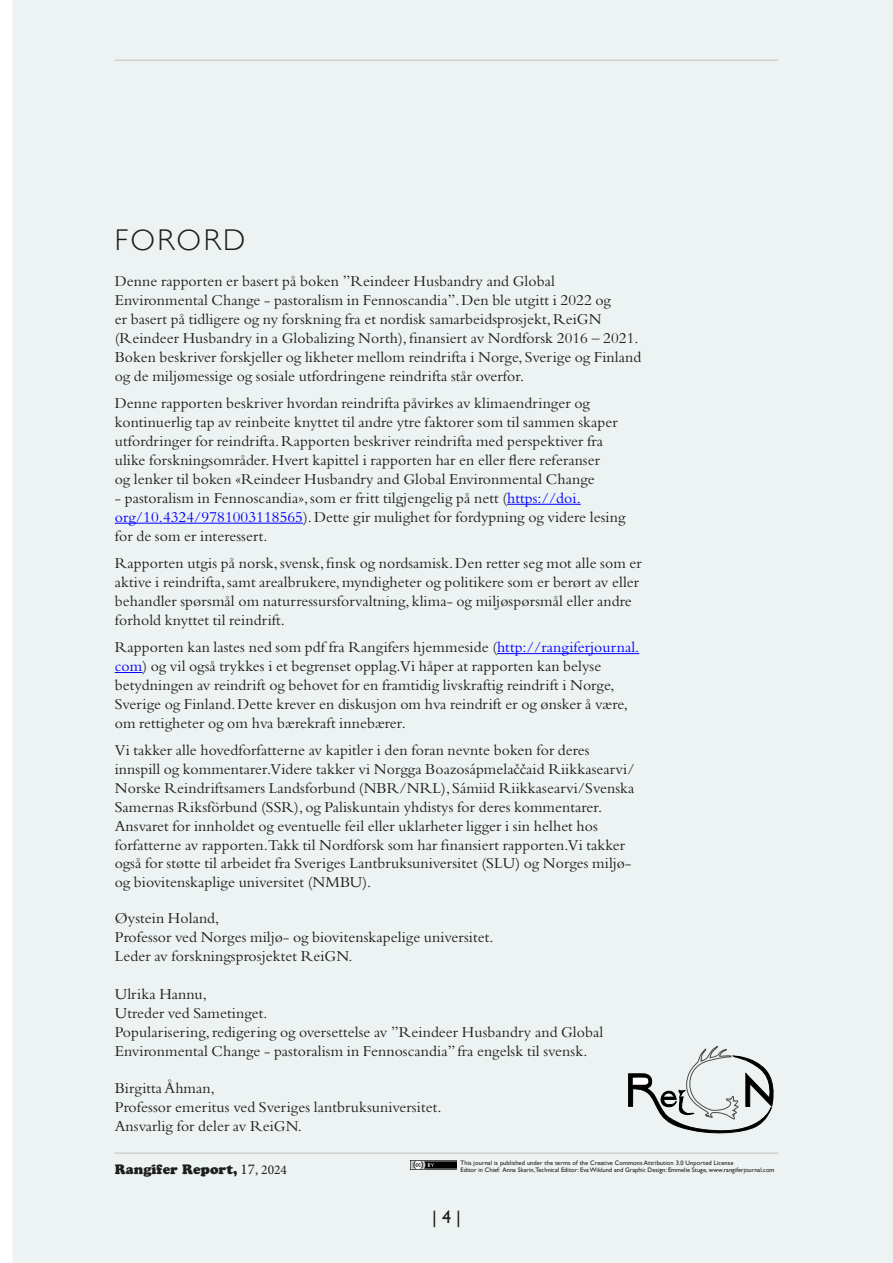
<style>
.page{position:relative;width:893px;height:1263px;background:#fff}
.page>*{position:absolute;margin:0;border:0;box-sizing:border-box;transform-origin:0 0}
.Rubrik_3__underrubrik_thin_Gill_Sans{font:300 30px "Gill Sans";letter-spacing:.08em;color:#1d1d1b}
.t1{font:18px "Gill Sans";color:#1d1d1b}
.Brödtext_P{font:15.75px/18.9px "Bembo Std";letter-spacing:.005em;color:#1d1d1b}
.t2{font:13.5px "Cooper Black Std";color:#1d1d1b}
.t3{font:6.45px/7.5px "Gill Sans";color:#1d1d1b}
.s1{color:#00f}
.s2{font-family:"Adobe Garamond Pro"}
.s3{font-family:"Minion Pro";font-size:15px}
.s4{font-family:"Minion Pro"}
</style>
<div class="page">
<div style="left:13px;top:0;width:880px;height:1263px;background:#edf3f2"></div>
<hr style="left:115px;top:60px;width:663px;height:1px;background:#d1d1d1">
<hr style="left:115px;top:1152px;width:663px;height:2px;background:#d1d1d1">
<img style="left:411px;top:1160px;width:45px;height:9px">
<hr style="left:507px;top:504px;width:74px;height:1px;background:#00f">
<hr style="left:115px;top:523px;width:188px;height:1px;background:#00f">
<hr style="left:497px;top:653px;width:142px;height:1px;background:#00f">
<svg style="left:115px;top:672px;width:27px;height:1px"></svg>
<svg style="left:628px;top:1046px;width:146px;height:88px"></svg>
<h2 class="Rubrik_3__underrubrik_thin_Gill_Sans" style="left:115px;top:217px;width:132px">FORORD</h2>
<p class="Brödtext_P" style="left:115px;top:272px;width:528px">Denne rapporten er basert på boken ”Reindeer Husbandry and Global Environmental Change - pastoralism in Fennoscandia”. Den ble utgitt i 2022 og<br>er basert på tidligere og ny forskning fra et nordisk samarbeidsprosjekt, ReiGN (Reindeer Husbandry in a Globalizing North), finansiert av Nordforsk 2016 – 2021.<br>Boken beskriver forskjeller og likheter mellom reindrifta i Norge, Sverige og Finland og de miljømessige og sosiale utfordringene reindrifta står overfor.</p>
<p class="Brödtext_P" style="left:115px;top:393px;width:504px">Denne rapporten beskriver hvordan reindrifta påvirkes av klimaendringer og kontinuerlig tap av reinbeite knyttet til andre ytre faktorer som til sammen skaper utfordringer for reindrifta. Rapporten beskriver reindrifta med perspektiver fra ulike forskningsområder. Hvert kapittel i rapporten har en eller flere referanser og lenker til boken «Reindeer Husbandry and Global Environmental Change</p>
<p class="Brödtext_P" style="left:115px;top:488px;width:512px">- pastoralism in Fennoscandia», som er fritt tilgjengelig på nett (<span class="s1">https://doi. org/10.4324/9781003118565</span>). Dette gir mulighet for fordypning og videre lesing for de som er interessert.</p>
<p class="Brödtext_P" style="left:115px;top:553px;width:528px">Rapporten utgis på norsk, svensk, finsk og nordsamisk. Den retter seg mot alle som er aktive i reindrifta, samt arealbrukere, myndigheter og politikere som er berørt av eller behandler spørsmål om naturressursforvaltning, klima- og miljøspørsmål eller andre forhold knyttet til reindrift.</p>
<p class="Brödtext_P" style="left:115px;top:637px;width:526px">Rapporten kan lastes ned som pdf fra Rangifers hjemmeside (<span class="s1">http://rangiferjournal. com</span>) og vil også trykkes i et begrenset opplag.Vi håper at rapporten kan belyse betydningen av reindrift og behovet for en framtidig livskraftig reindrift i Norge, Sverige og Finland. Dette krever en diskusjon om hva reindrift er og ønsker å være, om rettigheter og om hva bærekraft innebærer.</p>
<p class="Brödtext_P" style="left:115px;top:740px;width:521px">Vi takker alle hovedforfatterne av kapitler i den foran nevnte boken for deres innspill og kommentarer.Videre takker vi Norgga Boazosápmela<span class="s2">čč</span>aid Riikkasearvi/ Norske Reindriftsamers Landsforbund (NBR/NRL), Sámiid Riikkasearvi/Svenska Samernas Riksförbund (SSR), og Paliskuntain yhdistys for deres kommentarer.<br>Ansvaret for innholdet og eventuelle feil eller uklarheter ligger i sin helhet hos forfatterne av rapporten.Takk til Nordforsk som har finansiert rapporten.Vi takker også for støtte til arbeidet fra Sveriges Lantbruksuniversitet (SLU) og Norges miljø&shy;og biovitenskaplige universitet (NMBU).</p>
<p class="Brödtext_P" style="left:115px;top:908px;width:106px">Øystein Holand,</p>
<p class="Brödtext_P" style="left:115px;top:927px;width:380px">Professor ved Norges miljø- og biovitenskapelige universitet.</p>
<p class="Brödtext_P" style="left:115px;top:946px;width:239px">Leder av forskningsprosjektet ReiGN.</p>
<p class="Brödtext_P" style="left:115px;top:984px;width:94px">Ulrika Hannu,</p>
<p class="Brödtext_P" style="left:115px;top:1003px;width:154px">Utreder ved Sametinget.</p>
<p class="Brödtext_P" style="left:115px;top:1022px;width:490px">Popularisering, redigering og oversettelse av ”Reindeer Husbandry and Global<br>Environmental Change - pastoralism in Fennoscandia” fra engelsk til svensk.</p>
<p class="Brödtext_P" style="left:115px;top:1079px;width:102px">Birgitta Åhman,</p>
<p class="Brödtext_P" style="left:115px;top:1097px;width:328px">Professor emeritus ved Sveriges lantbruksuniversitet.</p>
<p class="Brödtext_P" style="left:115px;top:1116px;width:189px">Ansvarlig for deler av ReiGN.</p>
<p class="t2" style="left:115px;top:1161px;width:174px">Rangifer Report, <span class="s3">17</span><span class="s4">, 2024</span></p>
<p class="t3" style="left:460px;top:1159px;width:316px">This journal is published under the terms of the Creative Commons Attribution 3.0 Unported License<br>Editor in Chief: Anna Skarin,Technical Editor: Eva Wiklund and Graphic Design: Emmelie Stuge, www.rangiferjournal.com</p>
<p class="t1" style="left:432px;top:1206px;width:30px">| 4 |</p>
</div>
